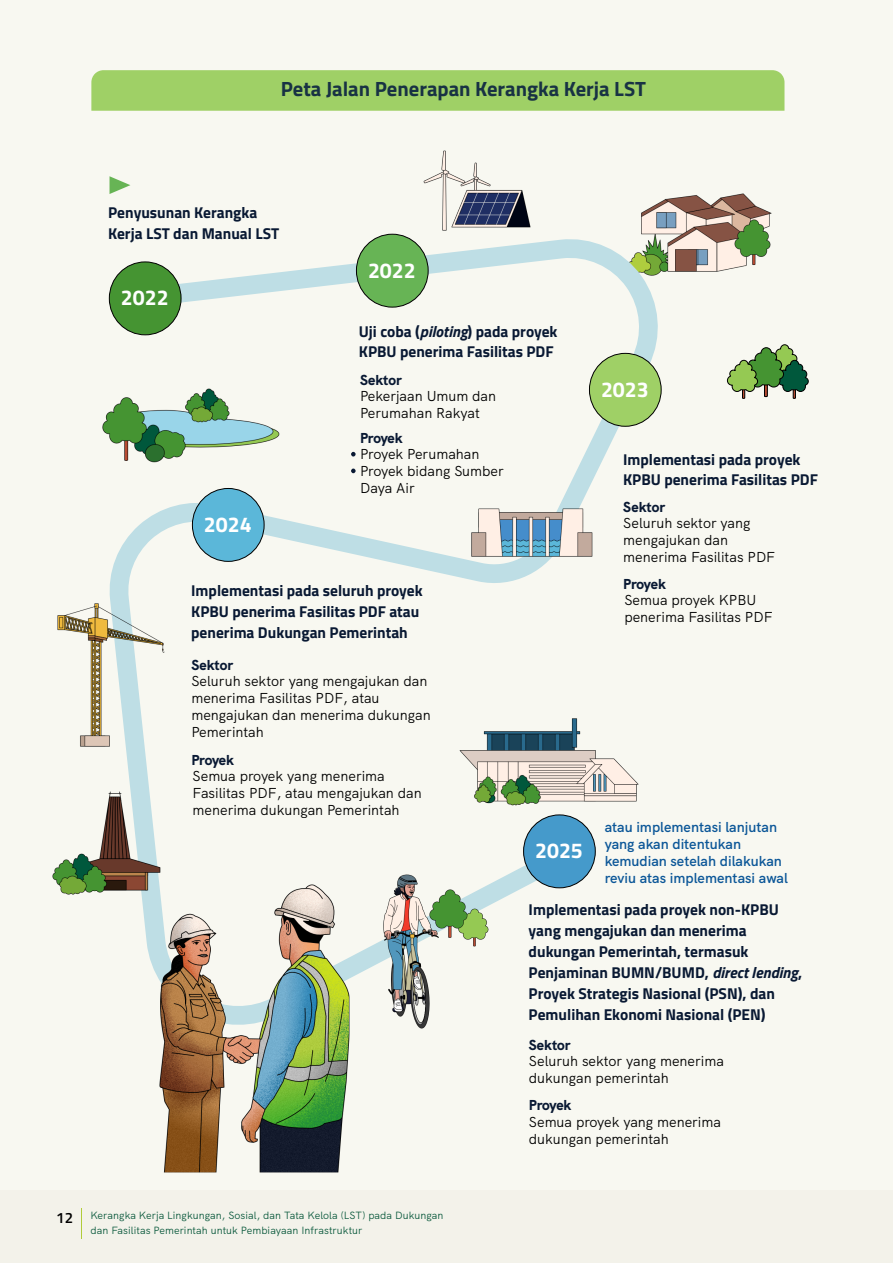
<style>
.page{position:relative;width:893px;height:1263px;background:#fff}
.page>*{position:absolute;margin:0;border:0;box-sizing:border-box;transform-origin:0 0}
.t1{font:700 21.45px "Titillium Web";color:#fff}
.t2{font:700 21.45px "Titillium Web";color:#fefffe}
.t3{font:700 20.55px "Titillium Web";color:#183244}
.t4{font:700 15.75px/20.9px "Titillium Web";color:#091933}
.t5{font:14.4px/17.1px "HK Grotesk";color:#000}
.t6{font:600 14.4px/17.1px "HK Grotesk";color:#0c5798}
.t7{font:800 14.4px "HK Grotesk";color:#091933}
.t8{font:10.5px/14.4px "HK Grotesk";letter-spacing:.005em;color:#08583b}
.s1{font-style:italic}
.s2{font-family:"Titillium Web";font-weight:600;font-size:15px;color:#000}
</style>
<div class="page">
<div style="left:0;top:0;width:893px;height:1208px;background:#f8f8f1"></div>
<svg style="left:727px;top:344px;width:82px;height:55px"></svg>
<img style="left:641px;top:194px;width:130px;height:78px">
<div style="left:0;top:1190px;width:893px;height:73px;background:#f3f2ea"></div>
<hr style="left:81px;top:1208px;width:1px;height:30px;background:#b0cc3a">
<svg style="left:100px;top:225px;width:577px;height:754px"></svg>
<img style="left:383px;top:874px;width:105px;height:155px">
<img style="left:159px;top:885px;width:191px;height:287px">
<div style="left:109px;top:262px;width:72px;height:73px;background:#459432;border:1px solid #000;border-radius:50%"></div>
<div style="left:356px;top:234px;width:73px;height:73px;background:#67b455;border:1px solid #000;border-radius:50%"></div>
<div style="left:589px;top:353px;width:72px;height:74px;background:#9fd066;border:1px solid #000;border-radius:50%"></div>
<div style="left:192px;top:488px;width:72px;height:74px;background:#5bb7d9;border:1px solid #000;border-radius:50%"></div>
<div style="left:523px;top:814px;width:73px;height:74px;background:#459acb;border:1px solid #000;border-radius:50%"></div>
<svg style="left:351px;top:452px;width:5px;height:4px"></svg>
<svg style="left:351px;top:469px;width:5px;height:4px"></svg>
<svg style="left:110px;top:176px;width:20px;height:18px"></svg>
<div style="left:91px;top:70px;width:693px;height:41px;background:#9fd066"></div>
<img style="left:57px;top:604px;width:107px;height:142px">
<img style="left:460px;top:719px;width:179px;height:87px">
<img style="left:424px;top:151px;width:106px;height:79px">
<img style="left:471px;top:508px;width:121px;height:49px">
<img style="left:53px;top:792px;width:107px;height:103px">
<h2 class="t3" style="left:281px;top:73px;width:367px">Peta Jalan Penerapan Kerangka Kerja LST</h2>
<p class="t4" style="left:108px;top:201px;width:173px">Penyusunan Kerangka<br>Kerja LST dan Manual LST</p>
<h1 class="t2" style="left:121px;top:281px;width:49px">2022</h1>
<h1 class="t1" style="left:204px;top:508px;width:49px">2024</h1>
<h1 class="t1" style="left:368px;top:253px;width:49px">2022</h1>
<p class="t4" style="left:359px;top:320px;width:200px">Uji coba (<span class="s1">piloting</span>) pada proyek<br>KPBU penerima Fasilitas PDF</p>
<p class="t7" style="left:360px;top:370px;width:43px">Sektor</p>
<p class="t5" style="left:360px;top:387px;width:138px">Pekerjaan Umum dan<br>Perumahan Rakyat</p>
<p class="t7" style="left:360px;top:428px;width:44px">Proyek</p>
<p class="t5" style="left:360px;top:445px;width:145px">Proyek Perumahan<br>Proyek bidang Sumber<br>Daya Air</p>
<p class="t4" style="left:191px;top:580px;width:233px">Implementasi pada seluruh proyek<br>KPBU penerima Fasilitas PDF atau penerima Dukungan Pemerintah</p>
<p class="t7" style="left:191px;top:656px;width:43px">Sektor</p>
<p class="t5" style="left:191px;top:673px;width:241px">Seluruh sektor yang mengajukan dan menerima Fasilitas PDF, atau mengajukan dan menerima dukungan<br>Pemerintah</p>
<p class="t7" style="left:191px;top:750px;width:44px">Proyek</p>
<p class="t5" style="left:193px;top:767px;width:231px">Semua proyek yang menerima<br>Fasilitas PDF, atau mengajukan dan menerima dukungan Pemerintah</p>
<h1 class="t1" style="left:535px;top:834px;width:49px">2025</h1>
<h1 class="t1" style="left:601px;top:373px;width:49px">2023</h1>
<p class="t4" style="left:623px;top:448px;width:196px">Implementasi pada proyek<br>KPBU penerima Fasilitas PDF</p>
<p class="t7" style="left:623px;top:498px;width:43px">Sektor</p>
<p class="t5" style="left:623px;top:515px;width:153px">Seluruh sektor yang mengajukan dan menerima Fasilitas PDF</p>
<p class="t7" style="left:623px;top:574px;width:44px">Proyek</p>
<p class="t5" style="left:624px;top:591px;width:150px">Semua proyek KPBU penerima Fasilitas PDF</p>
<p class="t6" style="left:605px;top:818px;width:185px">atau implementasi lanjutan yang akan ditentukan kemudian setelah dilakukan reviu atas implementasi awal</p>
<p class="t4" style="left:529px;top:899px;width:275px">Implementasi pada proyek non-KPBU yang mengajukan dan menerima dukungan Pemerintah, termasuk Penjaminan BUMN/BUMD, <span class="s1">direct lending</span>, Proyek Strategis Nasional (PSN), dan Pemulihan Ekonomi Nasional (PEN)</p>
<p class="t7" style="left:529px;top:1035px;width:43px">Sektor</p>
<p class="t5" style="left:529px;top:1052px;width:197px">Seluruh sektor yang menerima dukungan pemerintah</p>
<p class="t7" style="left:529px;top:1096px;width:44px">Proyek</p>
<p class="t8" style="left:91px;top:1208px;width:354px;text-indent:-34px"><span class="s2">12</span> Kerangka Kerja Lingkungan, Sosial, dan Tata Kelola (LST) pada Dukungan dan Fasilitas Pemerintah untuk Pembiayaan Infrastruktur</p>
<p class="t5" style="left:529px;top:1113px;width:194px">Semua proyek yang menerima dukungan pemerintah</p>
</div>
